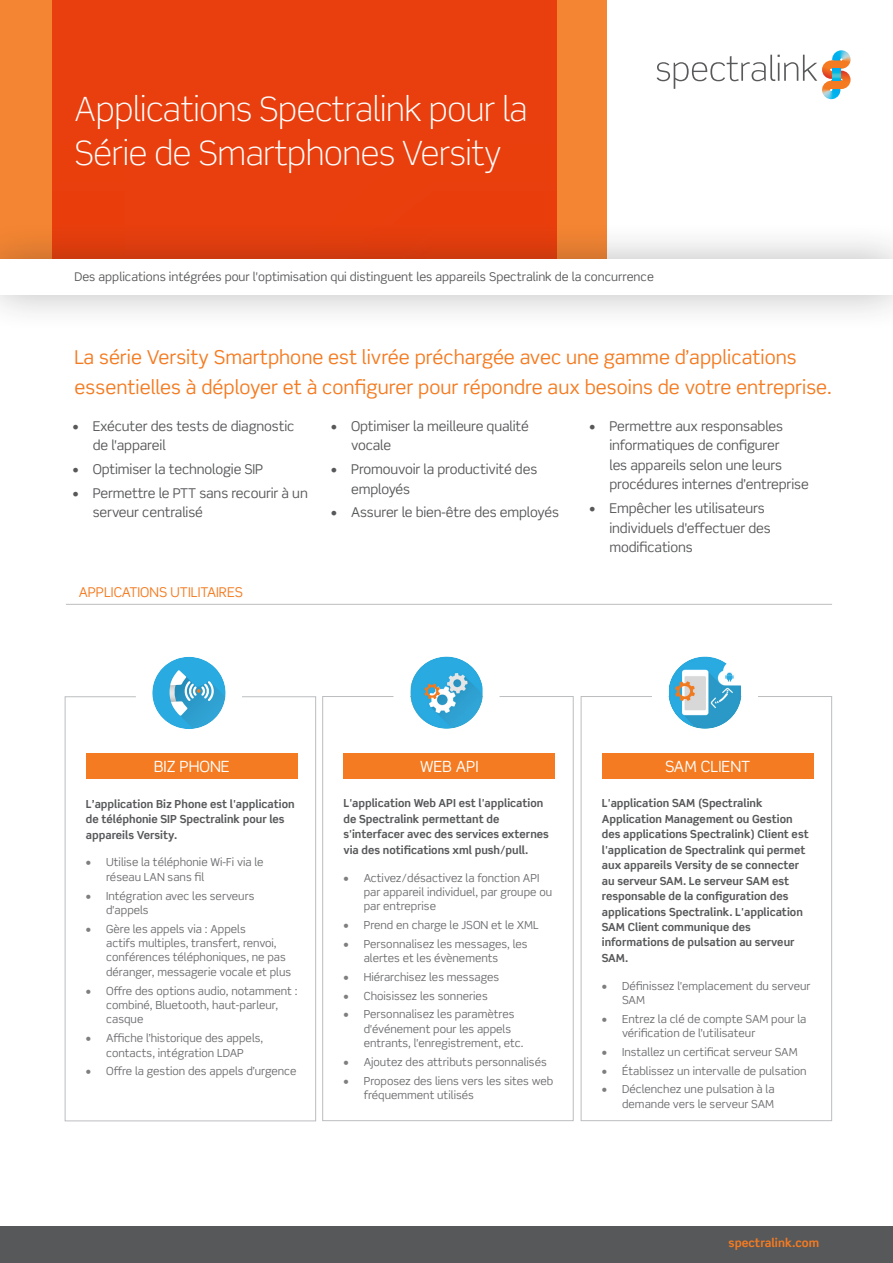
<style>
.page{position:relative;width:893px;height:1263px;background:#fff}
.page>*{position:absolute;margin:0;border:0;box-sizing:border-box;transform-origin:0 0}
.t1{font:300 33.45px/43.7px "Scene Pro";letter-spacing:-.01em;color:#fff}
.t2{font:19.2px/30px "Scene Std";color:#f47b21}
.App_H1{font:15.45px "Scene Std";color:#fff}
.t3{font:13.5px/19.5px "Scene Std";letter-spacing:-.01em;color:#57585a}
.t4{font:13.5px "Scene Std";color:#f47b21}
.t5{font:12px "Scene Std";color:#57585a}
.Body{font:700 11.85px "Scene Std";color:#f47b21}
.t6{font:11.1px/14.4px "Scene Std";color:#6c6d70}
.App_intro{font:700 11.1px/15.5px "Scene Std";color:#57585a}
.s1{font-weight:700;color:#7e7d7f}
</style>
<div class="page">
<div style="left:0;top:0;width:607px;height:265px;background:#f48533"></div>
<div style="left:53px;top:0;width:504px;height:265px;background:#e93f0e"></div>
<div style="left:0;top:221px;width:893px;height:112px;background:#231f20;opacity:.31"></div>
<div style="left:0;top:259px;width:893px;height:35px;background:#fff"></div>
<img style="left:822px;top:91px;width:19px;height:8px">
<img style="left:833px;top:50px;width:16px;height:5px">
<svg style="left:657px;top:55px;width:193px;height:36px"></svg>
<hr style="left:66px;top:604px;width:766px;height:1px;background:#bcbdc0">
<div style="left:0;top:1226px;width:893px;height:37px;background:#57585a"></div>
<div style="left:65px;top:696px;width:251px;height:425px;background:#fff;border:1px solid #bcbdc0"></div>
<svg style="left:153px;top:657px;width:72px;height:72px"></svg>
<div style="left:136px;top:640px;width:106px;height:106px;border:16px solid #fff;border-radius:50%"></div>
<div style="left:86px;top:753px;width:212px;height:26px;background:#f47b21"></div>
<div style="left:322px;top:696px;width:252px;height:425px;background:#fff;border:1px solid #bcbdc0"></div>
<img style="left:410px;top:657px;width:73px;height:71px">
<div style="left:393px;top:640px;width:107px;height:105px;border:16px solid #fff;border-radius:50%"></div>
<div style="left:343px;top:753px;width:212px;height:26px;background:#f47b21"></div>
<div style="left:581px;top:696px;width:251px;height:425px;background:#fff;border:1px solid #bcbdc0"></div>
<img style="left:669px;top:657px;width:72px;height:71px">
<div style="left:652px;top:640px;width:106px;height:105px;border:16px solid #fff;border-radius:50%"></div>
<div style="left:602px;top:753px;width:212px;height:26px;background:#f47b21"></div>
<h3 class="t1" style="left:75px;top:88px;width:454px">Applications Spectralink pour la<br>Série de Smartphones Versity</h3>
<h2 class="t5" style="left:75px;top:269px;width:581px">Des applications intégrées pour l'optimisation qui distinguent les appareils Spectralink de la concurrence</h2>
<h2 class="t2" style="left:75px;top:342px;width:759px">La série Versity Smartphone est livrée préchargée avec une gamme d’applications essentielles à déployer et à configurer pour répondre aux besoins de votre entreprise.</h2>
<p class="t3" style="left:93px;top:416px;width:203px;text-indent:-20px">• Exécuter des tests de diagnostic de l'appareil</p>
<p class="t3" style="left:72px;top:459px;width:192px">• Optimiser la technologie SIP</p>
<p class="t3" style="left:93px;top:483px;width:217px;text-indent:-20px">• Permettre le PTT sans recourir à un serveur centralisé</p>
<p class="t3" style="left:351px;top:416px;width:179px;text-indent:-20px">• Optimiser la meilleure qualité vocale</p>
<p class="t3" style="left:351px;top:459px;width:188px;text-indent:-20px">• Promouvoir la productivité des employés</p>
<p class="t3" style="left:331px;top:503px;width:230px">• Assurer le bien-être des employés</p>
<p class="t3" style="left:609px;top:416px;width:201px;text-indent:-20px">• Permettre aux responsables informatiques de configurer<br>les appareils selon une leurs procédures internes d’entreprise</p>
<p class="t3" style="left:609px;top:498px;width:163px;text-indent:-20px">• Empêcher les utilisateurs individuels d'effectuer des modifications</p>
<h2 class="t4" style="left:79px;top:584px;width:166px">APPLICATIONS UTILITAIRES</h2>
<p class="App_H1" style="left:154px;top:757px;width:77px">BIZ PHONE</p>
<p class="App_intro" style="left:86px;top:796px;width:210px">L’application Biz Phone est l'application de téléphonie SIP Spectralink pour les appareils Versity.</p>
<p class="t6" style="left:106px;top:855px;width:159px;text-indent:-20px"><span class="s1">•</span> Utilise la téléphonie Wi-Fi via le réseau LAN sans fil</p>
<p class="t6" style="left:106px;top:888px;width:150px;text-indent:-20px"><span class="s1">•</span> Intégration avec les serveurs d'appels</p>
<p class="t6" style="left:106px;top:921px;width:187px;text-indent:-20px"><span class="s1">•</span> Gère les appels via : Appels<br>actifs multiples, transfert, renvoi, conférences téléphoniques, ne pas déranger, messagerie vocale et plus</p>
<p class="t6" style="left:106px;top:983px;width:193px;text-indent:-20px"><span class="s1">•</span> Offre des options audio, notamment : combiné, Bluetooth, haut-parleur, casque</p>
<p class="t6" style="left:86px;top:1031px;width:179px;text-align:center"><span class="s1">•</span> Affiche l’historique des appels, contacts, intégration LDAP</p>
<p class="t6" style="left:86px;top:1064px;width:212px"><span class="s1">•</span> Offre la gestion des appels d’urgence</p>
<p class="App_H1" style="left:420px;top:756px;width:60px">WEB API</p>
<p class="App_intro" style="left:343px;top:795px;width:207px">L'application Web API est l'application de Spectralink permettant de s'interfacer avec des services externes via des notifications xml push/pull.</p>
<p class="t6" style="left:364px;top:870px;width:190px;text-indent:-20px"><span class="s1">•</span> Activez/désactivez la fonction API par appareil individuel, par groupe ou par entreprise</p>
<p class="t6" style="left:343px;top:918px;width:197px"><span class="s1">•</span> Prend en charge le JSON et le XML</p>
<p class="t6" style="left:364px;top:936px;width:165px;text-indent:-20px"><span class="s1">•</span> Personnalisez les messages, les alertes et les évènements</p>
<p class="t6" style="left:343px;top:970px;width:157px"><span class="s1">•</span> Hiérarchisez les messages</p>
<p class="t6" style="left:343px;top:988px;width:146px"><span class="s1">•</span> Choisissez les sonneries</p>
<p class="t6" style="left:364px;top:1007px;width:161px;text-indent:-20px"><span class="s1">•</span> Personnalisez les paramètres d'événement pour les appels entrants, l'enregistrement, etc.</p>
<p class="t6" style="left:343px;top:1055px;width:205px"><span class="s1">•</span> Ajoutez des attributs personnalisés</p>
<p class="t6" style="left:364px;top:1073px;width:191px;text-indent:-20px"><span class="s1">•</span> Proposez des liens vers les sites web fréquemment utilisés</p>
<p class="App_H1" style="left:665px;top:756px;width:87px">SAM CLIENT</p>
<p class="App_intro" style="left:602px;top:795px;width:208px">L'application SAM (Spectralink Application Management ou Gestion des applications Spectralink) Client est l'application de Spectralink qui permet aux appareils Versity de se connecter au serveur SAM. Le serveur SAM est responsable de la configuration des applications Spectralink. L'application SAM Client communique des informations de pulsation au serveur SAM.</p>
<p class="t6" style="left:622px;top:978px;width:190px;text-indent:-20px"><span class="s1">•</span> Définissez l'emplacement du serveur<br>SAM</p>
<p class="t6" style="left:622px;top:1011px;width:186px;text-indent:-20px"><span class="s1">•</span> Entrez la clé de compte SAM pour la vérification de l'utilisateur</p>
<p class="t6" style="left:602px;top:1045px;width:197px"><span class="s1">•</span> Installez un certificat serveur SAM</p>
<p class="t6" style="left:602px;top:1063px;width:206px"><span class="s1">•</span> Établissez un intervalle de pulsation</p>
<p class="t6" style="left:602px;top:1082px;width:174px;text-align:right"><span class="s1">•</span> Déclenchez une pulsation à la demande vers le serveur SAM</p>
<p class="Body" style="left:729px;top:1235px;width:92px">spectralink.com</p>
</div>
